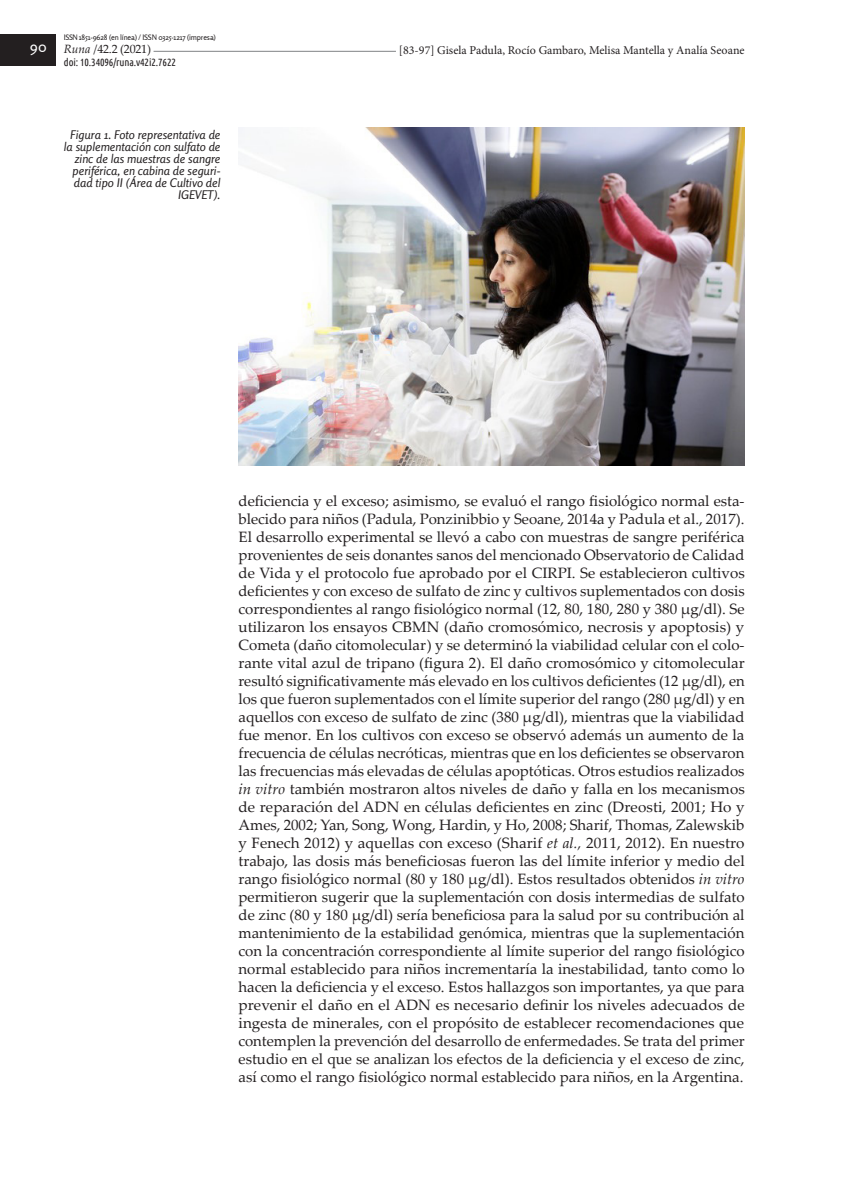
<style>
.page{position:relative;width:851px;height:1191px;background:#fff}
.page>*{position:absolute;margin:0;border:0;box-sizing:border-box;transform-origin:0 0}
.Art____Texto_princip{font:15px/18px "Palatino Linotype";color:#231f20;text-align:justify}
.t1{font:15px "Rosario";color:#fff}
.Img____Epígrafe_infe{font:italic 12px/12px "Rosario";color:#231f20;text-align:right}
.t2{font:12px "Minion Pro";color:#231f20}
.t3{font:12px "Palatino Linotype";letter-spacing:-.02em;color:#231f20}
.t4{font:10.5px "Ubuntu Condensed";letter-spacing:-.01em;color:#231f20}
.t5{font:7.5px "Rosario";letter-spacing:-.02em;color:#231f20}
.s1{font-style:italic}
</style>
<div class="page">
<hr style="left:109px;top:51px;width:624px;height:1px;background:#808285">
<div style="left:64px;top:43px;width:89px;height:15px;background:#fff"></div>
<div style="left:0;top:34px;width:55px;height:32px;background:#231f20"></div>
<div style="left:396px;top:43px;width:348px;height:15px;background:#fff"></div>
<img style="left:238px;top:128px;width:506px;height:337px">
<p class="t5" style="left:64px;top:33px;width:153px">ISSN 1851-9628 (en línea) / ISSN 0325-1217 (impresa)</p>
<p class="t3" style="left:64px;top:41px;width:89px"><span class="s1">Runa</span> /42.2 (2021)</p>
<p class="t4" style="left:64px;top:56px;width:114px">doi: 10.34096/runa.v42i2.7622</p>
<p class="t1" style="left:30px;top:38px;width:18px">90</p>
<p class="t2" style="left:399px;top:42px;width:347px">[83-97] Gisela Padula, Rocío Gambaro, Melisa Mantella y Analía Seoane</p>
<p class="Img____Epígrafe_infe" style="left:64px;top:129px;width:158px">Figura 1. Foto representativa de la suplementación con sulfato de zinc de las muestras de sangre periférica, en cabina de seguri&shy;dad tipo II (Área de Cultivo del<br>IGEVET).</p>
<p class="Art____Texto_princip" style="left:238px;top:491px;width:508px">deficiencia y el exceso; asimismo, se evaluó el rango fisiológico normal esta&shy;blecido para niños (Padula, Ponzinibbio y Seoane, 2014a y Padula et al., 2017).<br>El desarrollo experimental se llevó a cabo con muestras de sangre periférica provenientes de seis donantes sanos del mencionado Observatorio de Calidad de Vida y el protocolo fue aprobado por el CIRPI. Se establecieron cultivos deficientes y con exceso de sulfato de zinc y cultivos suplementados con dosis correspondientes al rango fisiológico normal (12, 80, 180, 280 y 380 μg/dl). Se utilizaron los ensayos CBMN (daño cromosómico, necrosis y apoptosis) y Cometa (daño citomolecular) y se determinó la viabilidad celular con el colo&shy;rante vital azul de tripano (figura 2). El daño cromosómico y citomolecular resultó significativamente más elevado en los cultivos deficientes (12 μg/dl), en los que fueron suplementados con el límite superior del rango (280 μg/dl) y en aquellos con exceso de sulfato de zinc (380 μg/dl), mientras que la viabilidad fue menor. En los cultivos con exceso se observó además un aumento de la frecuencia de células necróticas, mientras que en los deficientes se observaron las frecuencias más elevadas de células apoptóticas. Otros estudios realizados <span class="s1">in vitro</span> también mostraron altos niveles de daño y falla en los mecanismos de reparación del ADN en células deficientes en zinc (Dreosti, 2001; Ho y Ames, 2002; Yan, Song, Wong, Hardin, y Ho, 2008; Sharif, Thomas, Zalewskib y Fenech 2012) y aquellas con exceso (Sharif <span class="s1">et al.,</span> 2011, 2012). En nuestro trabajo, las dosis más beneficiosas fueron las del límite inferior y medio del rango fisiológico normal (80 y 180 μg/dl). Estos resultados obtenidos <span class="s1">in vitro </span>permitieron sugerir que la suplementación con dosis intermedias de sulfato de zinc (80 y 180 μg/dl) sería beneficiosa para la salud por su contribución al mantenimiento de la estabilidad genómica, mientras que la suplementación con la concentración correspondiente al límite superior del rango fisiológico normal establecido para niños incrementaría la inestabilidad, tanto como lo hacen la deficiencia y el exceso. Estos hallazgos son importantes, ya que para prevenir el daño en el ADN es necesario definir los niveles adecuados de ingesta de minerales, con el propósito de establecer recomendaciones que contemplen la prevención del desarrollo de enfermedades. Se trata del primer estudio en el que se analizan los efectos de la deficiencia y el exceso de zinc, así como el rango fisiológico normal establecido para niños, en la Argentina.</p>
</div>
